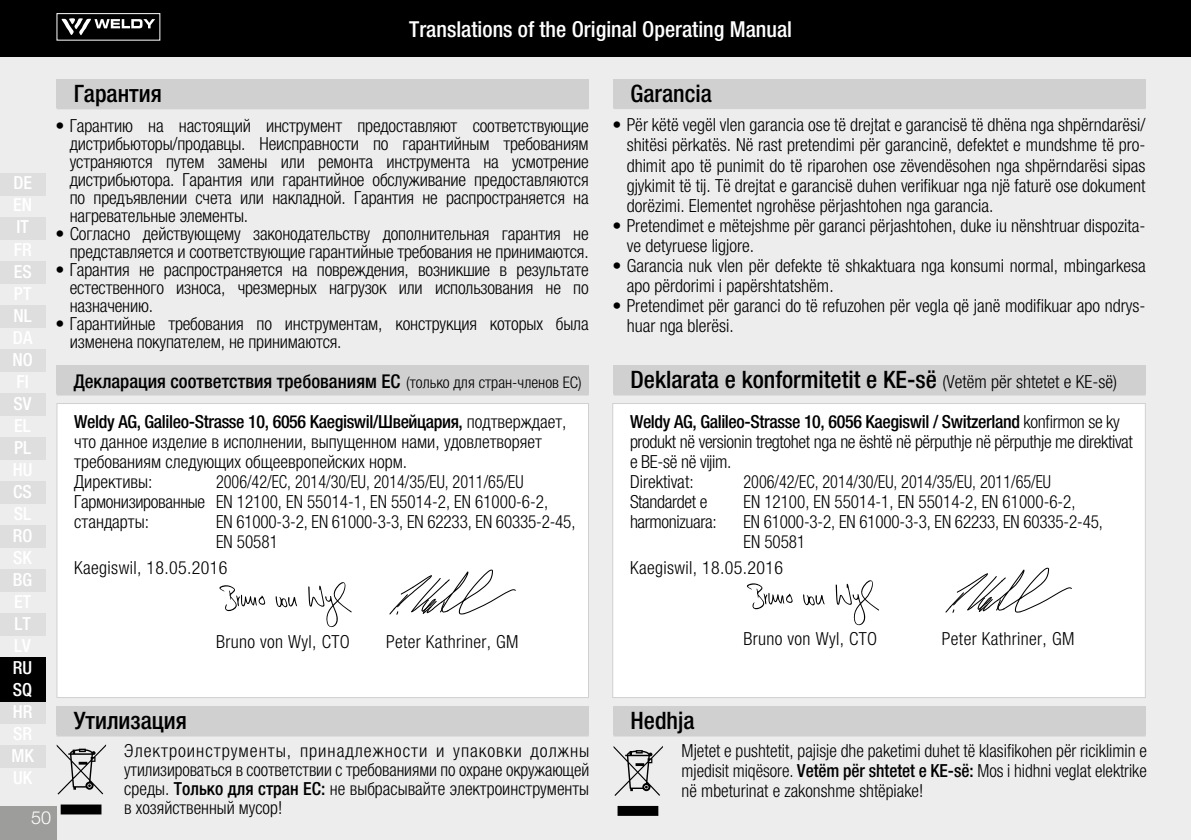
<style>
.page{position:relative;width:1191px;height:840px;background:#fff}
.page>*{position:absolute;margin:0;border:0;box-sizing:border-box;transform-origin:0 0}
.t1{font:500 condensed 24px "Helvetica Neue LTW1 G";color:#000}
.t2{font:500 condensed 22px "Helvetica Neue LTW1 G";color:#fff}
.t3{font:500 condensed 19px "Helvetica Neue LTW1 G";color:#000}
.t4{font:300 condensed 18px/20px "Helvetica Neue LTW1 G";color:#000;text-align:justify}
.t5{font:300 condensed 18px/20px "Helvetica Neue LTW1 G";letter-spacing:-.02em;color:#000}
.t6{font:300 condensed 18px/20px "Helvetica Neue LTW1 G";color:#000;scale:.9 1}
.t7{font:300 condensed 18px/20px "Helvetica Neue LTW1 G";color:#000;scale:.95 1}
.t8{font:300 condensed 18px "Helvetica Neue LTW1 G";letter-spacing:.02em;color:#000}
.t9{font:500 condensed 18px/22px "Helvetica Neue LTW1 G";color:#fff;text-align:justify}
.t10{font:300 18px "Helvetica Neue LTW1 G";color:#fff}
.s1{font-weight:300;font-size:16px}
.s2{font-weight:500}
.s3{font-weight:300;font-size:18px}
</style>
<div class="page">
<div style="left:0;top:57px;width:1191px;height:782px;background:#ededed"></div>
<div style="left:0;top:0;width:1191px;height:57px;background:#000"></div>
<div style="left:0;top:805px;width:57px;height:34px;background:#9d9d9c"></div>
<svg style="left:61px;top:18px;width:94px;height:17px"></svg>
<div style="left:57px;top:13px;width:103px;height:27px;border:1px solid #fff"></div>
<div style="left:0;top:173px;width:45px;height:22px;background:#dedede"></div>
<div style="left:0;top:217px;width:45px;height:22px;background:#dedede"></div>
<div style="left:0;top:261px;width:45px;height:22px;background:#dedede"></div>
<div style="left:0;top:305px;width:45px;height:22px;background:#dedede"></div>
<div style="left:0;top:349px;width:45px;height:22px;background:#dedede"></div>
<div style="left:0;top:393px;width:45px;height:22px;background:#dedede"></div>
<div style="left:0;top:437px;width:45px;height:22px;background:#dedede"></div>
<div style="left:0;top:481px;width:45px;height:22px;background:#dedede"></div>
<div style="left:0;top:525px;width:45px;height:22px;background:#dedede"></div>
<div style="left:0;top:569px;width:45px;height:22px;background:#dedede"></div>
<div style="left:0;top:613px;width:45px;height:22px;background:#dedede"></div>
<div style="left:0;top:701px;width:45px;height:22px;background:#dedede"></div>
<div style="left:0;top:745px;width:45px;height:22px;background:#dedede"></div>
<div style="left:0;top:679px;width:45px;height:22px;background:#000"></div>
<div style="left:0;top:657px;width:45px;height:22px;background:#000"></div>
<div style="left:57px;top:79px;width:532px;height:29px;background:#d0d0d0"></div>
<div style="left:57px;top:81px;width:532px;height:28px;background:#d0d0d0"></div>
<div style="left:57px;top:365px;width:532px;height:29px;background:#d0d0d0"></div>
<div style="left:57px;top:367px;width:532px;height:28px;background:#d0d0d0"></div>
<div style="left:57px;top:706px;width:532px;height:28px;background:#d0d0d0"></div>
<div style="left:57px;top:707px;width:532px;height:29px;background:#d0d0d0"></div>
<svg style="left:57px;top:744px;width:49px;height:70px"></svg>
<div style="left:57px;top:403px;width:531px;height:294px;background:#fff"></div>
<div style="left:57px;top:403px;width:532px;height:294px;border:1px solid #d0d0d0"></div>
<div style="left:613px;top:403px;width:532px;height:294px;background:#fff"></div>
<div style="left:612px;top:403px;width:533px;height:294px;border:1px solid #d0d0d0"></div>
<div style="left:613px;top:79px;width:532px;height:29px;background:#d0d0d0"></div>
<div style="left:613px;top:81px;width:532px;height:28px;background:#d0d0d0"></div>
<div style="left:613px;top:365px;width:532px;height:29px;background:#d0d0d0"></div>
<div style="left:613px;top:367px;width:532px;height:28px;background:#d0d0d0"></div>
<div style="left:613px;top:706px;width:532px;height:28px;background:#d0d0d0"></div>
<div style="left:613px;top:707px;width:532px;height:29px;background:#d0d0d0"></div>
<svg style="left:613px;top:746px;width:50px;height:69px"></svg>
<svg style="left:219px;top:585px;width:46px;height:25px"></svg>
<svg style="left:308px;top:582px;width:44px;height:45px"></svg>
<svg style="left:276px;top:596px;width:21px;height:11px"></svg>
<svg style="left:747px;top:583px;width:46px;height:26px"></svg>
<svg style="left:835px;top:580px;width:44px;height:45px"></svg>
<svg style="left:803px;top:594px;width:21px;height:11px"></svg>
<svg style="left:389px;top:569px;width:127px;height:45px"></svg>
<svg style="left:945px;top:567px;width:127px;height:45px"></svg>
<h1 class="t1" style="left:74px;top:79px;width:90px">Гарантия</h1>
<p class="t2" style="left:409px;top:16px;width:384px">Translations of the Original Operating Manual</p>
<h1 class="t1" style="left:630px;top:79px;width:83px">Garancia</h1>
<p class="t4" style="left:70px;top:116px;width:520px;line-height:18px;text-indent:-14px">• Гарантию на настоящий инструмент предоставляют соответствующие дистрибьюторы/продавцы. Неисправности по гарантийным требованиям устраняются путем замены или ремонта инструмента на усмотрение дистрибьютора. Гарантия или гарантийное обслуживание предоставляются по предъявлении счета или накладной. Гарантия не распространяется на нагревательные элементы.</p>
<p class="t4" style="left:56px;top:224px;width:534px;line-height:18px;text-align:right">• Согласно действующему законодательству дополнительная гарантия не представляется и соответствующие гарантийные требования не принимаются.</p>
<p class="t4" style="left:70px;top:260px;width:520px;line-height:18px;text-indent:-14px">• Гарантия не распространяется на повреждения, возникшие в результате естественного износа, чрезмерных нагрузок или использования не по назначению.</p>
<p class="t4" style="left:70px;top:314px;width:520px;line-height:18px;text-indent:-14px">• Гарантийные требования по инструментам, конструкция которых была изменена покупателем, не принимаются.</p>
<p class="t9" style="left:13px;top:172px;width:20px">DE</p>
<p class="t9" style="left:17px;top:216px;width:14px">IT</p>
<p class="t9" style="left:14px;top:260px;width:20px">ES</p>
<p class="t9" style="left:14px;top:304px;width:20px">NL</p>
<p class="t9" style="left:12px;top:348px;width:22px">NO</p>
<p class="t9" style="left:14px;top:392px;width:19px">SV</p>
<p class="t9" style="left:14px;top:436px;width:18px">PL</p>
<p class="t9" style="left:13px;top:480px;width:20px">CS</p>
<p class="t9" style="left:13px;top:524px;width:21px">RO</p>
<p class="t9" style="left:13px;top:568px;width:21px">BG</p>
<p class="t9" style="left:14px;top:612px;width:18px">LT</p>
<p class="t9" style="left:13px;top:656px;width:21px">RU SQ HR</p>
<p class="t9" style="left:11px;top:744px;width:24px">MK</p>
<p class="t3" style="left:74px;top:370px;width:509px">Декларация соответствия требованиям EC <span class="s1">(только для стран-членов ЕС)</span></p>
<p class="t4" style="left:74px;top:411px;width:494px;text-align:left"><span class="s2">Weldy AG, Galileo-Strasse 10, 6056 Kaegiswil/Швейцария,</span> подтверждает, что данное изделие в исполнении, выпущенном нами, удовлетворяет требованиям следующих общеевропейских норм.<br>Директивы:</p>
<p class="t6" style="left:74px;top:471px;width:528px;text-indent:142px">2006/42/EC, 2014/30/EU, 2014/35/EU, 2011/65/EU<br>Гармонизированные EN 12100, EN 55014-1, EN 55014-2, EN 61000-6-2, стандарты:</p>
<p class="t7" style="left:216px;top:511px;width:380px">EN 61000-3-2, EN 61000-3-3, EN 62233, EN 60335-2-45,<br>EN 50581</p>
<p class="t8" style="left:74px;top:556px;width:155px">Kaegiswil, 18.05.2016</p>
<p class="t8" style="left:216px;top:630px;width:135px">Bruno von Wyl, CTO</p>
<p class="t8" style="left:386px;top:630px;width:134px">Peter Kathriner, GM</p>
<h1 class="t1" style="left:74px;top:706px;width:115px">Утилизация</h1>
<p class="t4" style="left:124px;top:741px;width:466px;line-height:19px">Электроинструменты, принадлежности и упаковки должны утилизироваться в соответствии с требованиями по охране окружающей среды. <span class="s2">Только для стран ЕС:</span> не выбрасывайте электроинструменты в хозяйственный мусор!</p>
<p class="t10" style="left:31px;top:806px;width:22px">50</p>
<p class="t4" style="left:626px;top:115px;width:520px;text-indent:-14px">• Për këtë vegël vlen garancia ose të drejtat e garancisë të dhëna nga shpërndarësi/ shitësi përkatës. Në rast pretendimi për garancinë, defektet e mundshme të pro&shy;dhimit apo të punimit do të riparohen ose zëvendësohen nga shpërndarësi sipas gjykimit të tij. Të drejtat e garancisë duhen verifikuar nga një faturë ose dokument dorëzimi. Elementet ngrohëse përjashtohen nga garancia.</p>
<p class="t4" style="left:626px;top:215px;width:520px;text-indent:-14px">• Pretendimet e mëtejshme për garanci përjashtohen, duke iu nënshtruar dispozita&shy;ve detyruese ligjore.</p>
<p class="t4" style="left:626px;top:255px;width:520px;text-indent:-14px">• Garancia nuk vlen për defekte të shkaktuara nga konsumi normal, mbingarkesa apo përdorimi i papërshtatshëm.</p>
<p class="t4" style="left:626px;top:295px;width:520px;text-indent:-14px">• Pretendimet për garanci do të refuzohen për vegla që janë modifikuar apo ndrys&shy;huar nga blerësi.</p>
<h1 class="t1" style="left:630px;top:365px;width:488px">Deklarata e konformitetit e KE-së <span class="s3">(Vetëm për shtetet e KE-së)</span></h1>
<p class="t5" style="left:630px;top:411px;width:504px"><span class="s2">Weldy AG, Galileo-Strasse 10, 6056 Kaegiswil / Switzerland</span> konfirmon se ky produkt në versionin tregtohet nga ne është në përputhje në përputhje me direktivat e BE-së në vijim.<br>Direktivat:</p>
<p class="t6" style="left:743px;top:471px;width:343px">2006/42/EC, 2014/30/EU, 2014/35/EU, 2011/65/EU</p>
<p class="t5" style="left:630px;top:491px;width:79px">Standardet e</p>
<p class="t7" style="left:743px;top:491px;width:351px">EN 12100, EN 55014-1, EN 55014-2, EN 61000-6-2,</p>
<p class="t5" style="left:630px;top:511px;width:88px">harmonizuara:</p>
<p class="t7" style="left:743px;top:511px;width:380px">EN 61000-3-2, EN 61000-3-3, EN 62233, EN 60335-2-45,<br>EN 50581</p>
<p class="t8" style="left:630px;top:556px;width:155px">Kaegiswil, 18.05.2016</p>
<h1 class="t1" style="left:630px;top:706px;width:65px">Hedhja</h1>
<p class="t8" style="left:743px;top:627px;width:135px">Bruno von Wyl, CTO</p>
<p class="t8" style="left:942px;top:627px;width:134px">Peter Kathriner, GM</p>
<p class="t4" style="left:681px;top:740px;width:467px">Mjetet e pushtetit, pajisje dhe paketimi duhet të klasifikohen për riciklimin e mjedisit miqësore. <span class="s2">Vetëm për shtetet e KE-së:</span> Mos i hidhni veglat elektrike në mbeturinat e zakonshme shtëpiake!</p>
</div>
